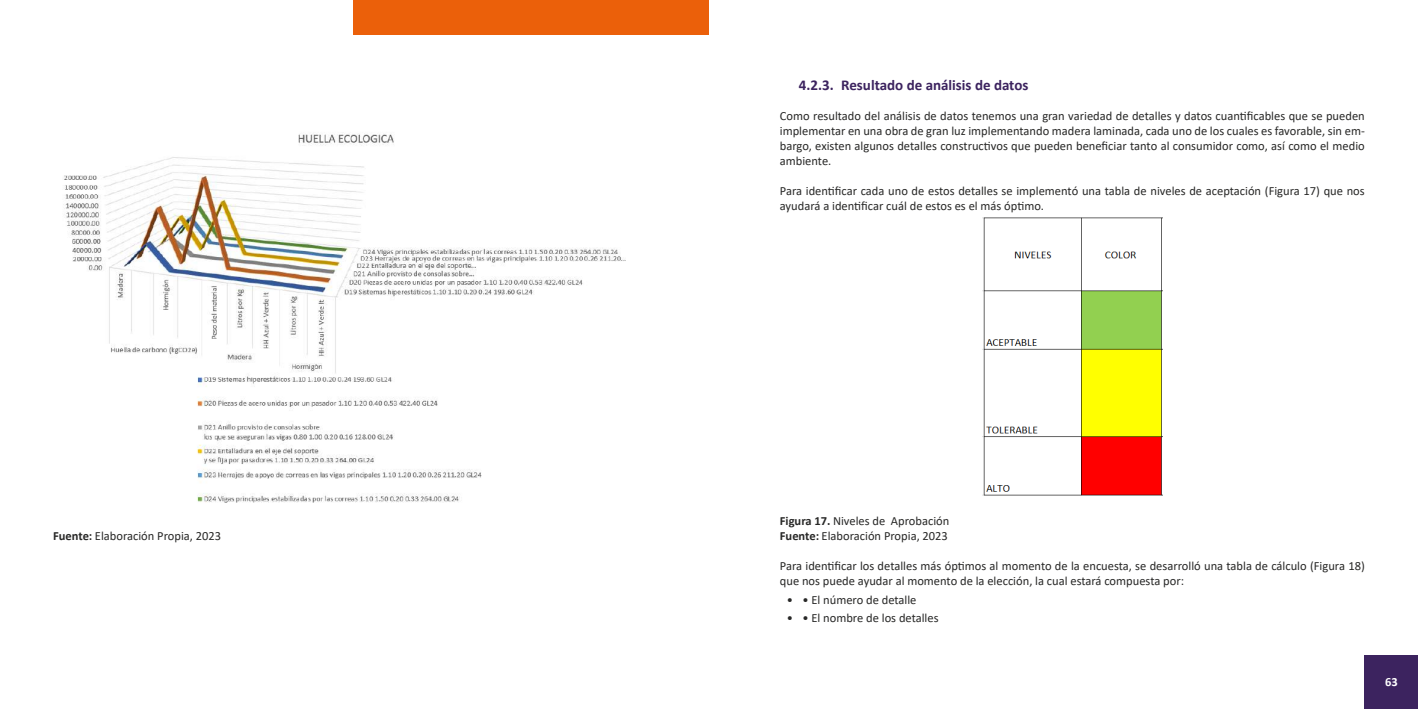
<style>
.page{position:relative;width:1418px;height:709px;background:#fff}
.page>*{position:absolute;margin:0;border:0;box-sizing:border-box;transform-origin:0 0}
.t1{font:700 15px "Calibri";color:#3c235f}
.t2{font:12.5px/15px "Calibri";color:#282827}
.t3{font:700 12.5px "Calibri";color:#fff}
.s1{font-weight:700}
</style>
<div class="page">
<div style="left:353px;top:0;width:356px;height:34px;background:#eb600a"></div>
<div style="left:1364px;top:656px;width:53px;height:53px;background:#3c235f"></div>
<img style="left:63px;top:134px;width:563px;height:369px">
<img style="left:982px;top:218px;width:180px;height:277px">
<p class="t2" style="left:53px;top:528px;width:170px"><span class="s1">Fuente:</span> Elaboración Propia, 2023</p>
<p class="t1" style="left:798px;top:74px;width:231px">4.2.3. Resultado de análisis de datos</p>
<p class="t2" style="left:780px;top:108px;width:586px;text-align:justify">Como resultado del análisis de datos tenemos una gran variedad de detalles y datos cuantificables que se pueden implementar en una obra de gran luz implementando madera laminada, cada uno de los cuales es favorable, sin em&shy;bargo, existen algunos detalles constructivos que pueden beneficiar tanto al consumidor como, así como el medio ambiente.</p>
<p class="t2" style="left:780px;top:183px;width:586px">Para identificar cada uno de estos detalles se implementó una tabla de niveles de aceptación (Figura 17) que nos ayudará a identificar cuál de estos es el más óptimo.</p>
<p class="t2" style="left:780px;top:513px;width:171px"><span class="s1">Figura 17.</span> Niveles de Aprobación<br><span class="s1">Fuente:</span> Elaboración Propia, 2023</p>
<p class="t2" style="left:780px;top:558px;width:586px">Para identificar los detalles más óptimos al momento de la encuesta, se desarrolló una tabla de cálculo (Figura 18) que nos puede ayudar al momento de la elección, la cual estará compuesta por:</p>
<p class="t2" style="left:787px;top:592px;width:131px">• • El número de detalle</p>
<p class="t2" style="left:787px;top:610px;width:153px">• • El nombre de los detalles</p>
<p class="t3" style="left:1384px;top:673px;width:14px">63</p>
</div>
